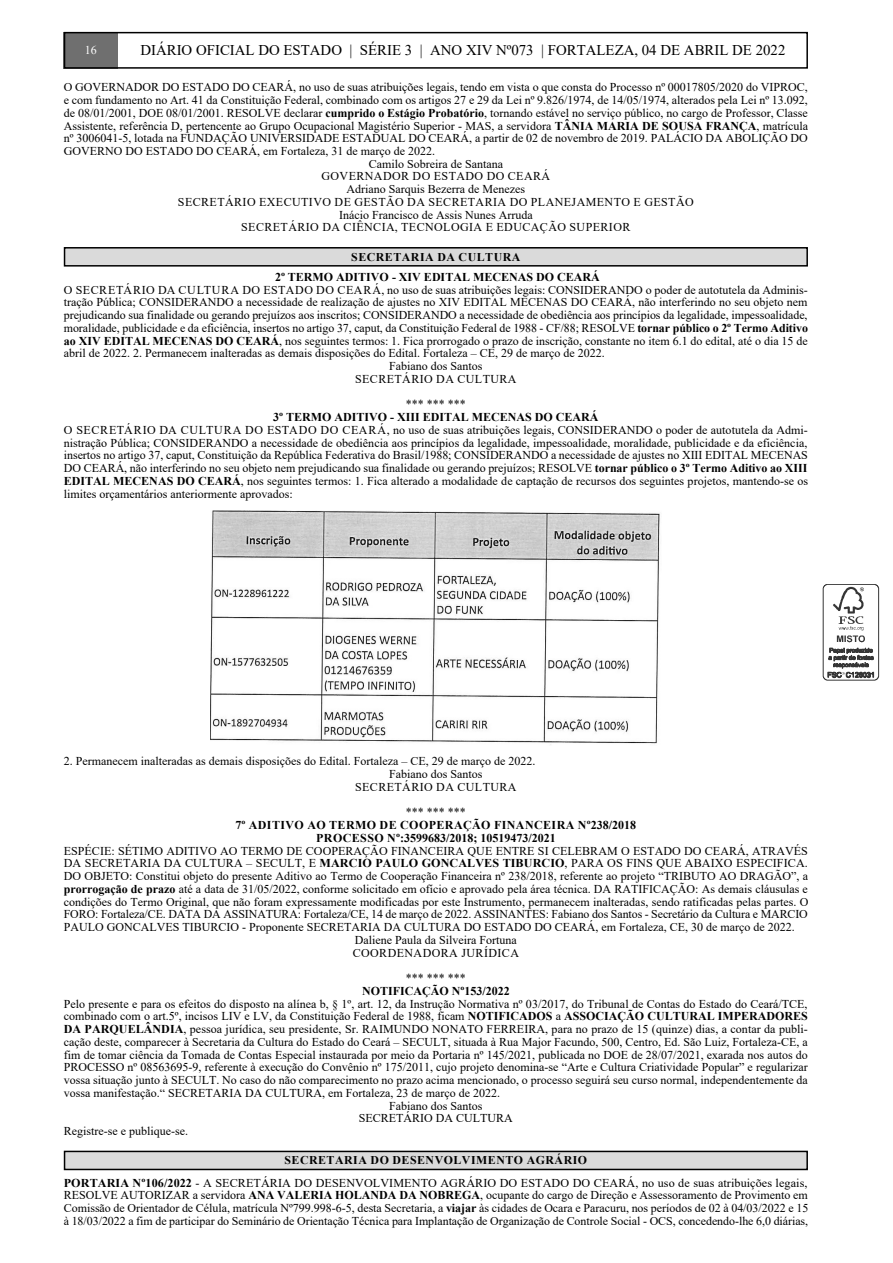
<style>
.page{position:relative;width:893px;height:1263px;background:#fff}
.page>*{position:absolute;margin:0;border:0;box-sizing:border-box;transform-origin:0 0}
.t1{font:14.85px "Times New Roman";color:#000}
.t2{font:12px/12.8px "Times New Roman";color:#000;text-align:justify}
.t3{font:12px "Times New Roman";letter-spacing:.035em;color:#000}
.t4{font:700 12px "Times New Roman";color:#000}
.t5{font:700 12px/12.8px "Times New Roman";letter-spacing:.035em;color:#000;text-align:center}
.t6{font:12px "Times New Roman";color:#fff}
.t7{font:700 11.85px "Times New Roman";letter-spacing:.045em;color:#000}
.s1{font-weight:700}
</style>
<div class="page">
<div style="left:64px;top:32px;width:54px;height:37px;background:#6f6f6f"></div>
<div style="left:64px;top:32px;width:744px;height:37px;border:2px solid #000"></div>
<svg style="left:823px;top:584px;width:56px;height:96px"></svg>
<div style="left:65px;top:248px;width:742px;height:18px;background:#dadada"></div>
<div style="left:64px;top:247px;width:744px;height:20px;border:2px solid #000"></div>
<img style="left:210px;top:510px;width:450px;height:235px">
<div style="left:65px;top:1151px;width:742px;height:18px;background:#dadada"></div>
<div style="left:64px;top:1151px;width:744px;height:19px;border:2px solid #000"></div>
<p class="t6" style="left:85px;top:42px;width:13px">16</p>
<p class="t1" style="left:140px;top:40px;width:646px">DIÁRIO OFICIAL DO ESTADO | SÉRIE 3 | ANO XIV Nº073 | FORTALEZA, 04 DE ABRIL DE 2022</p>
<p class="t2" style="left:64px;top:80px;width:746px">O GOVERNADOR DO ESTADO DO CEARÁ, no uso de suas atribuições legais, tendo em vista o que consta do Processo nº 00017805/2020 do VIPROC,</p>
<p class="t2" style="left:64px;top:93px;width:746px">e com fundamento no Art. 41 da Constituição Federal, combinado com os artigos 27 e 29 da Lei nº 9.826/1974, de 14/05/1974, alterados pela Lei nº 13.092,</p>
<p class="t2" style="left:64px;top:106px;width:746px">de 08/01/2001, DOE 08/01/2001. RESOLVE declarar <span class="s1">cumprido o Estágio Probatório</span>, tornando estável no serviço público, no cargo de Professor, Classe</p>
<p class="t2" style="left:64px;top:119px;width:746px">Assistente, referência D, pertencente ao Grupo Ocupacional Magistério Superior - MAS, a servidora <span class="s1">TÂNIA MARIA DE SOUSA FRANÇA</span>, matrícula</p>
<p class="t2" style="left:64px;top:131px;width:746px">nº 3006041-5, lotada na FUNDAÇÃO UNIVERSIDADE ESTADUAL DO CEARÁ, a partir de 02 de novembro de 2019. PALÁCIO DA ABOLIÇÃO DO</p>
<p class="t2" style="left:64px;top:144px;width:373px">GOVERNO DO ESTADO DO CEARÁ, em Fortaleza, 31 de março de 2022.</p>
<p class="t2" style="left:369px;top:157px;width:136px">Camilo Sobreira de Santana</p>
<p class="t3" style="left:321px;top:168px;width:230px">GOVERNADOR DO ESTADO DO CEARÁ</p>
<p class="t2" style="left:347px;top:182px;width:180px">Adriano Sarquis Bezerra de Menezes</p>
<p class="t3" style="left:178px;top:193px;width:517px">SECRETÁRIO EXECUTIVO DE GESTÃO DA SECRETARIA DO PLANEJAMENTO E GESTÃO</p>
<p class="t2" style="left:339px;top:208px;width:195px">Inácio Francisco de Assis Nunes Arruda</p>
<p class="t3" style="left:241px;top:219px;width:391px">SECRETÁRIO DA CIÊNCIA, TECNOLOGIA E EDUCAÇÃO SUPERIOR</p>
<p class="t7" style="left:351px;top:248px;width:171px">SECRETARIA DA CULTURA</p>
<p class="t4" style="left:275px;top:268px;width:326px">2º TERMO ADITIVO - XIV EDITAL MECENAS DO CEARÁ</p>
<p class="t2" style="left:64px;top:283px;width:745px">O SECRETÁRIO DA CULTURA DO ESTADO DO CEARÁ, no uso de suas atribuições legais: CONSIDERANDO o poder de autotutela da Adminis-</p>
<p class="t2" style="left:64px;top:295px;width:745px">tração Pública; CONSIDERANDO a necessidade de realização de ajustes no XIV EDITAL MECENAS DO CEARÁ, não interferindo no seu objeto nem</p>
<p class="t2" style="left:64px;top:308px;width:745px">prejudicando sua finalidade ou gerando prejuízos aos inscritos; CONSIDERANDO a necessidade de obediência aos princípios da legalidade, impessoalidade,</p>
<p class="t2" style="left:64px;top:321px;width:746px">moralidade, publicidade e da eficiência, insertos no artigo 37, caput, da Constituição Federal de 1988 - CF/88; RESOLVE <span class="s1">tornar público o 2º Termo Aditivo</span></p>
<p class="t2" style="left:64px;top:334px;width:746px"><span class="s1">ao XIV EDITAL MECENAS DO CEARÁ</span>, nos seguintes termos: 1. Fica prorrogado o prazo de inscrição, constante no item 6.1 do edital, até o dia 15 de</p>
<p class="t2" style="left:64px;top:346px;width:542px">abril de 2022. 2. Permanecem inalteradas as demais disposições do Edital. Fortaleza – CE, 29 de março de 2022.</p>
<p class="t2" style="left:389px;top:359px;width:95px">Fabiano dos Santos</p>
<p class="t3" style="left:355px;top:370px;width:163px">SECRETÁRIO DA CULTURA</p>
<p class="t2" style="left:406px;top:397px;width:61px">*** *** ***</p>
<p class="t4" style="left:273px;top:408px;width:327px">3º TERMO ADITIVO - XIII EDITAL MECENAS DO CEARÁ</p>
<p class="t2" style="left:64px;top:423px;width:746px">O SECRETÁRIO DA CULTURA DO ESTADO DO CEARÁ, no uso de suas atribuições legais, CONSIDERANDO o poder de autotutela da Admi&shy;nistração Pública; CONSIDERANDO a necessidade de obediência aos princípios da legalidade, impessoalidade, moralidade, publicidade e da eficiência, insertos no artigo 37, caput, Constituição da República Federativa do Brasil/1988; CONSIDERANDO a necessidade de ajustes no XIII EDITAL MECENAS DO CEARÁ, não interferindo no seu objeto nem prejudicando sua finalidade ou gerando prejuízos; RESOLVE <span class="s1">tornar público o 3º Termo Aditivo ao XIII EDITAL MECENAS DO CEARÁ</span>, nos seguintes termos: 1. Fica alterado a modalidade de captação de recursos dos seguintes projetos, mantendo-se os limites orçamentários anteriormente aprovados:</p>
<p class="t2" style="left:64px;top:754px;width:473px">2. Permanecem inalteradas as demais disposições do Edital. Fortaleza – CE, 29 de março de 2022.</p>
<p class="t2" style="left:389px;top:767px;width:95px">Fabiano dos Santos</p>
<p class="t3" style="left:355px;top:778px;width:163px">SECRETÁRIO DA CULTURA</p>
<p class="t2" style="left:406px;top:805px;width:61px">*** *** ***</p>
<p class="t5" style="left:236px;top:818px;width:402px">7º ADITIVO AO TERMO DE COOPERAÇÃO FINANCEIRA Nº238/2018<br>PROCESSO Nº:3599683/2018; 10519473/2021</p>
<p class="t2" style="left:64px;top:844px;width:746px">ESPÉCIE: SÉTIMO ADITIVO AO TERMO DE COOPERAÇÃO FINANCEIRA QUE ENTRE SI CELEBRAM O ESTADO DO CEARÁ, ATRAVÉS</p>
<p class="t2" style="left:64px;top:856px;width:746px">DA SECRETARIA DA CULTURA – SECULT, E <span class="s1">MARCIO PAULO GONCALVES TIBURCIO</span>, PARA OS FINS QUE ABAIXO ESPECIFICA.</p>
<p class="t2" style="left:64px;top:869px;width:746px">DO OBJETO: Constitui objeto do presente Aditivo ao Termo de Cooperação Financeira nº 238/2018, referente ao projeto “TRIBUTO AO DRAGÃO”, a</p>
<p class="t2" style="left:64px;top:882px;width:746px"><span class="s1">prorrogação de prazo</span> até a data de 31/05/2022, conforme solicitado em ofício e aprovado pela área técnica. DA RATIFICAÇÃO: As demais cláusulas e</p>
<p class="t2" style="left:64px;top:895px;width:746px">condições do Termo Original, que não foram expressamente modificadas por este Instrumento, permanecem inalteradas, sendo ratificadas pelas partes. O</p>
<p class="t2" style="left:64px;top:907px;width:746px">FORO: Fortaleza/CE. DATA DA ASSINATURA: Fortaleza/CE, 14 de março de 2022. ASSINANTES: Fabiano dos Santos - Secretário da Cultura e MARCIO</p>
<p class="t2" style="left:64px;top:920px;width:732px">PAULO GONCALVES TIBURCIO - Proponente SECRETARIA DA CULTURA DO ESTADO DO CEARÁ, em Fortaleza, CE, 30 de março de 2022.</p>
<p class="t2" style="left:355px;top:933px;width:163px">Daliene Paula da Silveira Fortuna</p>
<p class="t3" style="left:353px;top:944px;width:168px">COORDENADORA JURÍDICA</p>
<p class="t2" style="left:406px;top:971px;width:61px">*** *** ***</p>
<p class="t4" style="left:362px;top:982px;width:149px">NOTIFICAÇÃO Nº153/2022</p>
<p class="t2" style="left:64px;top:997px;width:745px">Pelo presente e para os efeitos do disposto na alínea b, § 1º, art. 12, da Instrução Normativa nº 03/2017, do Tribunal de Contas do Estado do Ceará/TCE,</p>
<p class="t2" style="left:64px;top:1009px;width:746px">combinado com o art.5º, incisos LIV e LV, da Constituição Federal de 1988, ficam <span class="s1">NOTIFICADOS</span> a <span class="s1">ASSOCIAÇÃO CULTURAL IMPERADORES</span></p>
<p class="t2" style="left:64px;top:1022px;width:746px"><span class="s1">DA PARQUELÂNDIA</span>, pessoa jurídica, seu presidente, Sr. RAIMUNDO NONATO FERREIRA, para no prazo de 15 (quinze) dias, a contar da publi-</p>
<p class="t2" style="left:64px;top:1035px;width:746px">cação deste, comparecer à Secretaria da Cultura do Estado do Ceará – SECULT, situada à Rua Major Facundo, 500, Centro, Ed. São Luiz, Fortaleza-CE, a</p>
<p class="t2" style="left:64px;top:1048px;width:746px">fim de tomar ciência da Tomada de Contas Especial instaurada por meio da Portaria nº 145/2021, publicada no DOE de 28/07/2021, exarada nos autos do</p>
<p class="t2" style="left:64px;top:1060px;width:746px">PROCESSO nº 08563695-9, referente à execução do Convênio nº 175/2011, cujo projeto denomina-se “Arte e Cultura Criatividade Popular” e regularizar</p>
<p class="t2" style="left:64px;top:1073px;width:746px">vossa situação junto à SECULT. No caso do não comparecimento no prazo acima mencionado, o processo seguirá seu curso normal, independentemente da</p>
<p class="t2" style="left:64px;top:1086px;width:438px">vossa manifestação.“ SECRETARIA DA CULTURA, em Fortaleza, 23 de março de 2022.</p>
<p class="t2" style="left:389px;top:1099px;width:95px">Fabiano dos Santos</p>
<p class="t2" style="left:359px;top:1111px;width:155px">SECRETÁRIO DA CULTURA</p>
<p class="t2" style="left:64px;top:1124px;width:126px">Registre-se e publique-se.</p>
<p class="t7" style="left:284px;top:1152px;width:304px">SECRETARIA DO DESENVOLVIMENTO AGRÁRIO</p>
<p class="t2" style="left:64px;top:1176px;width:746px"><span class="s1">PORTARIA Nº106/2022</span> - A SECRETÁRIA DO DESENVOLVIMENTO AGRÁRIO DO ESTADO DO CEARÁ, no uso de suas atribuições legais, RESOLVE AUTORIZAR a servidora <span class="s1">ANA VALERIA HOLANDA DA NOBREGA</span>, ocupante do cargo de Direção e Assessoramento de Provimento em Comissão de Orientador de Célula, matrícula Nº799.998-6-5, desta Secretaria, a <span class="s1">viajar</span> às cidades de Ocara e Paracuru, nos períodos de 02 à 04/03/2022 e 15 à 18/03/2022 a fim de participar do Seminário de Orientação Técnica para Implantação de Organização de Controle Social - OCS, concedendo-lhe 6,0 diárias,</p>
</div>
